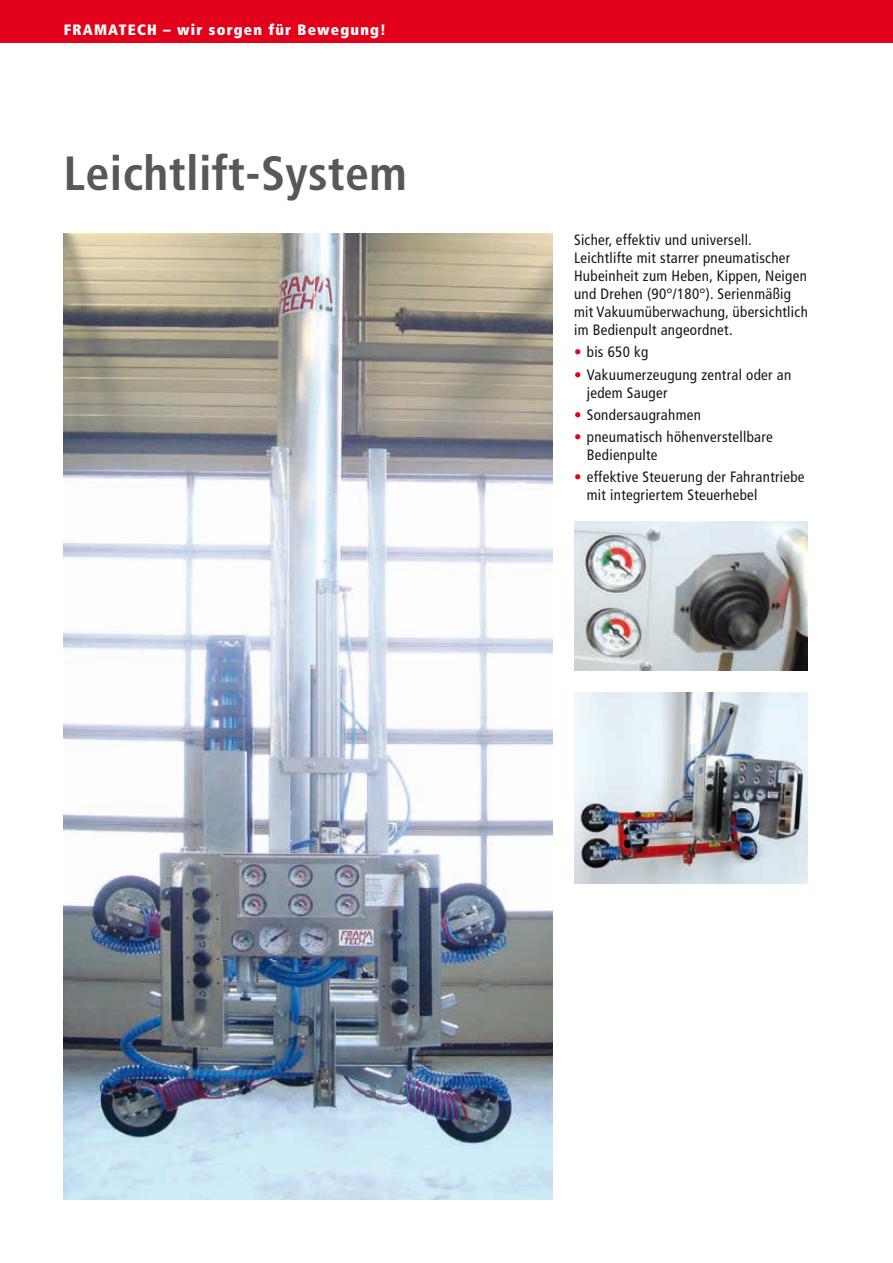
<style>
.page{position:relative;width:893px;height:1263px;background:#fff}
.page>*{position:absolute;margin:0;border:0;box-sizing:border-box;transform-origin:0 0}
.t1{font:700 condensed 48px "Frutiger";letter-spacing:.01em;color:#58585a}
.t2{font:condensed 15px/18px "Frutiger";letter-spacing:.02em;color:#1a171c}
.t3{font:900 condensed 15px "Frutiger";letter-spacing:.08em;color:#fff}
.s1{color:#e2001a}
</style>
<div class="page">
<div style="left:0;top:0;width:893px;height:43px;background:#e2001a"></div>
<img style="left:64px;top:234px;width:489px;height:965px">
<img style="left:574px;top:522px;width:234px;height:149px">
<img style="left:574px;top:692px;width:234px;height:192px">
<p class="t3" style="left:64px;top:20px;width:324px">FRAMATECH – wir sorgen für Bewegung!</p>
<h1 class="t1" style="left:64px;top:145px;width:345px">Leichtlift-System</h1>
<p class="t2" style="left:574px;top:231px;width:235px">Sicher, effektiv und universell.<br>Leichtlifte mit starrer pneumatischer Hubeinheit zum Heben, Kippen, Neigen und Drehen (90°/180°). Serienmäßig mit Vakuumüberwachung, übersichtlich im Bedienpult angeordnet.</p>
<p class="t2" style="left:574px;top:343px;width:76px"><span class="s1">•</span> bis 650 kg</p>
<p class="t2" style="left:587px;top:366px;width:206px;text-indent:-13px"><span class="s1">•</span> Vakuumerzeugung zentral oder an jedem Sauger</p>
<p class="t2" style="left:574px;top:406px;width:128px"><span class="s1">•</span> Sondersaugrahmen</p>
<p class="t2" style="left:587px;top:428px;width:188px;text-indent:-13px"><span class="s1">•</span> pneumatisch höhenverstellbare<br>Bedienpulte</p>
<p class="t2" style="left:587px;top:468px;width:219px;text-indent:-13px"><span class="s1">•</span> effektive Steuerung der Fahrantriebe mit integriertem Steuerhebel</p>
</div>
